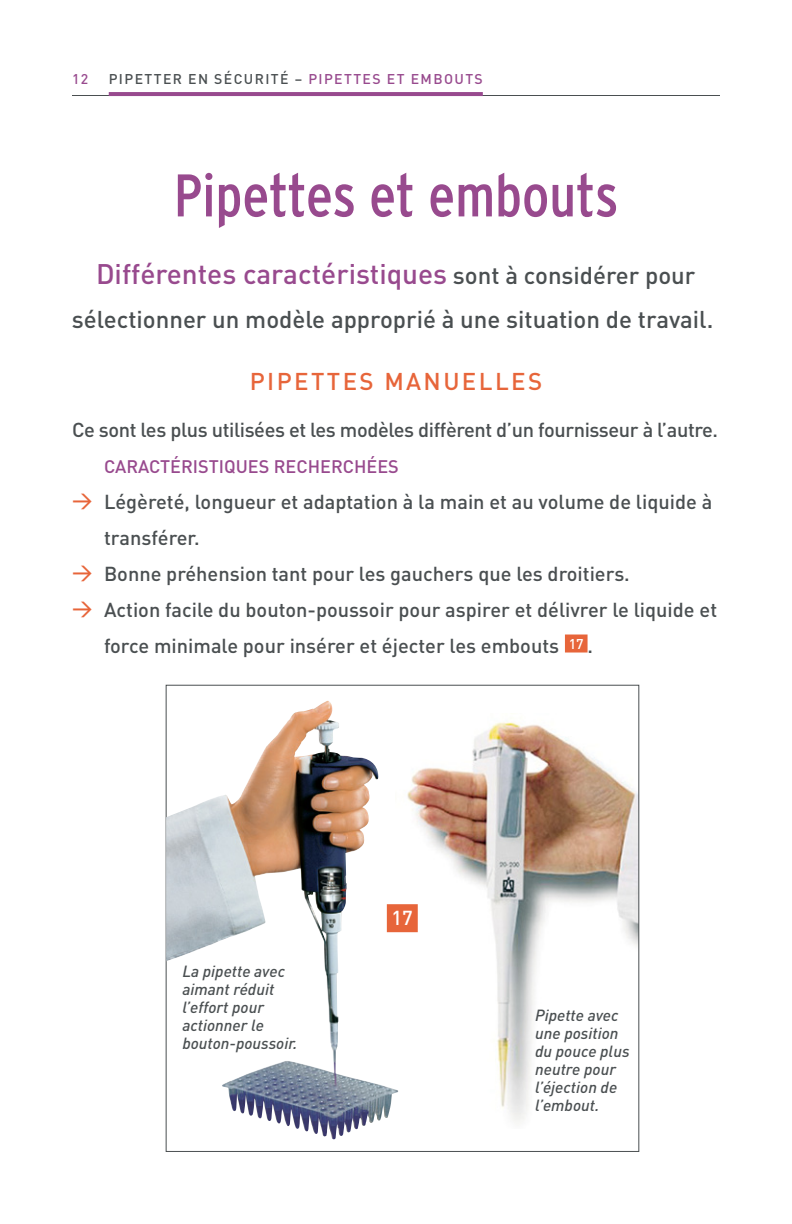
<style>
.page{position:relative;width:792px;height:1224px;background:#fff}
.page>*{position:absolute;margin:0;border:0;box-sizing:border-box;transform-origin:0 0}
.t1{font:condensed 60px "Interstate";color:#984a8e}
.t2{font:500 28px "DIN";color:#984a8e}
.t3{font:500 24px "DIN";color:#4a4f51}
.t4{font:500 24px "DIN";color:#e7653a}
.t5{font:500 20px "DIN";color:#4a4f51}
.t6{font:500 20px "DIN";letter-spacing:-.02em;color:#4a4f51}
.t7{font:500 20px "DIN";color:#fff}
.t8{font:500 18px "DIN";color:#984a8e}
.t9{font:italic 500 16px/18px "DIN";color:#4a4f51}
.t10{font:500 14px "DIN";letter-spacing:.1em;color:#4a4f51}
.t11{font:500 14px "DIN";color:#984a8e}
.s1{color:#984a8e}
.s2{font-size:24px;color:#4a4f51}
.s3{color:#e7653a}
</style>
<div class="page">
<hr style="left:72px;top:95px;width:648px;height:1px;background:#4a4f51">
<hr style="left:109px;top:92px;width:374px;height:4px;background:#984a8e">
<div style="left:565px;top:635px;width:23px;height:18px;background:#e7653a"></div>
<svg style="left:286px;top:700px;width:110px;height:440px"></svg>
<img style="left:396px;top:722px;width:241px;height:400px">
<img style="left:166px;top:701px;width:168px;height:423px">
<div style="left:387px;top:904px;width:31px;height:28px;background:#e7653a"></div>
<p class="t11" style="left:72px;top:70px;width:18px">12</p>
<p class="t10" style="left:109px;top:70px;width:376px">PIPETtER EN SÉCURITÉ – <span class="s1">PIPETTES ET EMBOUTS</span></p>
<h1 class="t1" style="left:174px;top:162px;width:446px">Pipettes et embouts</h1>
<h2 class="t2" style="left:96px;top:256px;width:601px">Différentes caractéristiques <span class="s2">sont à considérer pour</span></h2>
<p class="t3" style="left:72px;top:304px;width:643px">sélectionner un modèle approprié à une situation de travail.</p>
<p class="t4" style="left:250px;top:366px;width:35px">Pipettesmanuelles</p>
<p class="t6" style="left:72px;top:417px;width:648px">Ce sont les plus utilisées et les modèles diffèrent d’un fournisseur à l’autre.</p>
<p class="t8" style="left:104px;top:455px;width:23px">Caractéristiquesrec</p>
<p class="t8" style="left:308px;top:455px;width:24px">herc</p>
<p class="t8" style="left:354px;top:455px;width:24px">hées</p>
<p class="t5" style="left:72px;top:489px;width:642px"><span class="s3">&gt;</span> Légèreté, longueur et adaptation à la main et au volume de liquide à</p>
<p class="t5" style="left:104px;top:525px;width:97px">transférer.</p>
<p class="t5" style="left:72px;top:561px;width:559px"><span class="s3">&gt;</span> Bonne préhension tant pour les gauchers que les droitiers.</p>
<p class="t5" style="left:72px;top:597px;width:647px"><span class="s3">&gt;</span> Action facile du bouton-poussoir pour aspirer et délivrer le liquide et</p>
<p class="t5" style="left:104px;top:633px;width:491px">force minimale pour insérer et éjecter les embouts <sup>17</sup> .</p>
<p class="t9" style="left:182px;top:962px;width:116px">La pipette avec aimant réduit l’effort pour actionner le bouton-poussoir.</p>
<p class="t7" style="left:392px;top:905px;width:23px">17</p>
<p class="t9" style="left:535px;top:1006px;width:96px">Pipette avec une position du pouce plus neutre pour l’éjection de l’embout.</p>
</div>
